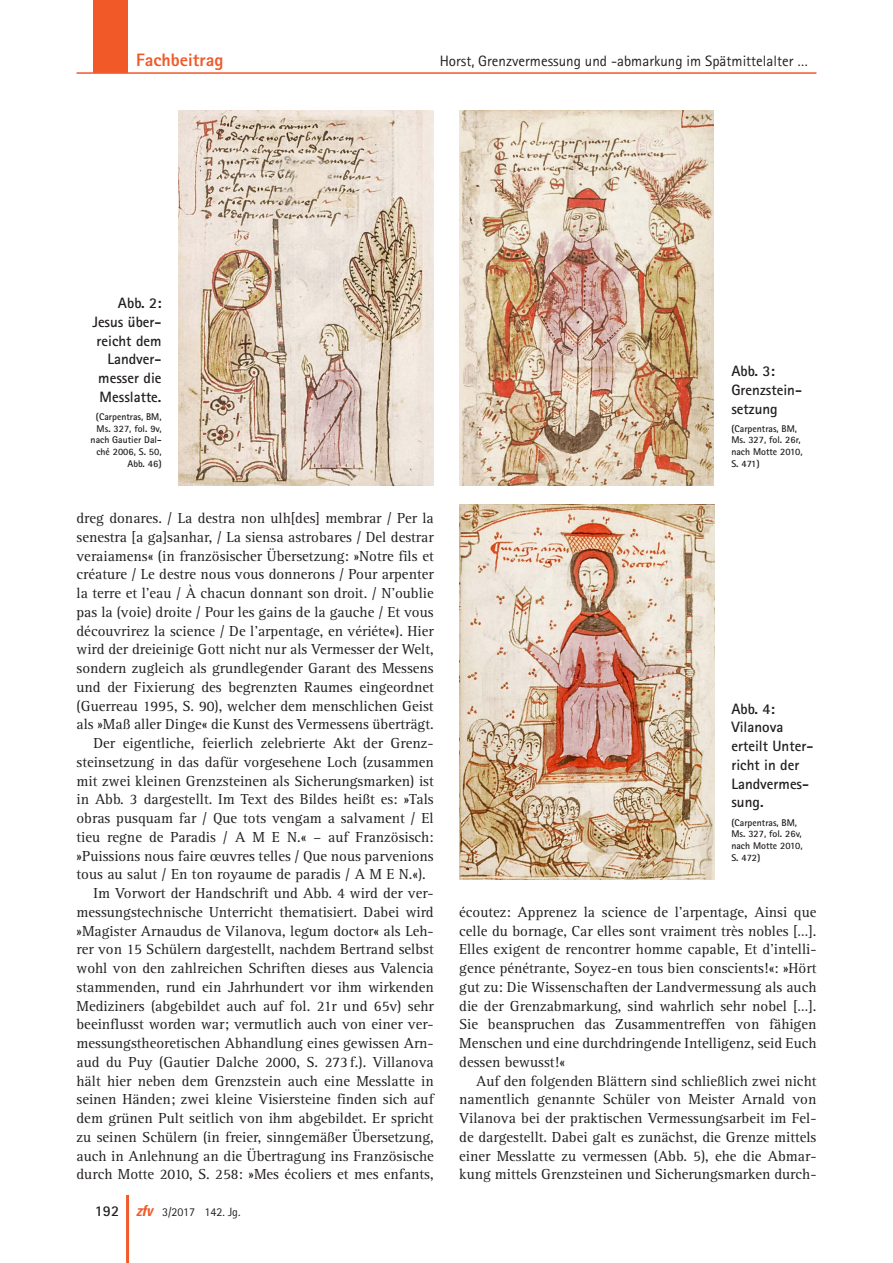
<style>
.page{position:relative;width:893px;height:1263px;background:#fff}
.page>*{position:absolute;margin:0;border:0;box-sizing:border-box;transform-origin:0 0}
.t1{font:800 18px "Rotis Sans Serif";color:#f15929}
._01_normal{font:15px/18.8px "Rotis Serif";color:#231f20;text-align:justify}
._05_abb{font:700 15px/18.8px "Rotis Sans Serif";color:#231f20}
.t2{font:15px "Rotis Sans Serif";color:#231f20}
.t3{font:12px "Rotis Sans Serif";color:#231f20}
._05_abb_copyright{font:700 9.75px/11.7px "Rotis Sans Serif";color:#231f20}
.s1{font-weight:700;font-size:15px}
.s2{font-family:"Univers";font-weight:700;font-style:italic;font-stretch:condensed;font-size:15px;color:#f15929}
</style>
<div class="page">
<div style="left:94px;top:0;width:34px;height:72px;background:#f15929"></div>
<hr style="left:77px;top:72px;width:739px;height:2px;background:#f15929">
<hr style="left:126px;top:1195px;width:3px;height:68px;background:#f15929">
<img style="left:459px;top:504px;width:255px;height:375px">
<img style="left:179px;top:111px;width:255px;height:375px">
<img style="left:459px;top:111px;width:255px;height:375px">
<p class="t1" style="left:136px;top:48px;width:89px">Fachbeitrag</p>
<p class="t2" style="left:440px;top:52px;width:370px">Horst, Grenzvermessung und -abmarkung im Spätmittelalter …</p>
<p class="_05_abb" style="left:118px;top:293px;width:45px">Abb. 2:</p>
<p class="_05_abb" style="left:92px;top:312px;width:71px;text-align:right">Jesus über&shy;reicht dem<br>Landver&shy;messer die<br>Messlatte.</p>
<p class="_05_abb_copyright" style="left:91px;top:411px;width:72px;text-align:right">(Carpentras, BM,<br>Ms. 327, fol. 9v, nach Gautier Dal&shy;ché 2006, S. 50,<br>Abb. 46)</p>
<p class="_01_normal" style="left:77px;top:509px;width:359px">dreg donares. / La destra non ulh[des] membrar / Per la senestra [a ga]sanhar, / La siensa astrobares / Del destrar veraiamens« (in französischer Übersetzung: »Notre fils et créature / Le destre nous vous donnerons / Pour arpenter la terre et l’eau / À chacun donnant son droit. / N’oublie pas la (voie) droite / Pour les gains de la gauche / Et vous découvrirez la science / De l’arpentage, en vériéte«). Hier wird der dreieinige Gott nicht nur als Vermesser der Welt, sondern zugleich als grundlegender Garant des Messens und der Fixierung des begrenzten Raumes eingeordnet (Guerreau 1995, S. 90), welcher dem menschlichen Geist als »Maß aller Dinge« die Kunst des Vermessens überträgt.</p>
<p class="_01_normal" style="left:77px;top:734px;width:359px;text-indent:17px">Der eigentliche, feierlich zelebrierte Akt der Grenz&shy;steinsetzung in das dafür vorgesehene Loch (zusammen mit zwei kleinen Grenzsteinen als Sicherungsmarken) ist in Abb. 3 dargestellt. Im Text des Bildes heißt es: »Tals obras pusquam far / Que tots vengam a salvament / El tieu regne de Paradis / A M E N.« – auf Französisch: »Puissions nous faire œuvres telles / Que nous parvenions tous au salut / En ton royaume de paradis / A M E N.«).</p>
<p class="_01_normal" style="left:77px;top:884px;width:359px;text-indent:17px">Im Vorwort der Handschrift und Abb. 4 wird der ver&shy;messungstechnische Unterricht thematisiert. Dabei wird »Magister Arnaudus de Vilanova, legum doctor« als Leh&shy;rer von 15 Schülern dargestellt, nachdem Bertrand selbst wohl von den zahlreichen Schriften dieses aus Valencia stammenden, rund ein Jahrhundert vor ihm wirkenden Mediziners (abgebildet auch auf fol. 21r und 65v) sehr beeinflusst worden war; vermutlich auch von einer ver&shy;messungstheoretischen Abhandlung eines gewissen Arn&shy;aud du Puy (Gautier Dalche 2000, S. 273f.). Villanova hält hier neben dem Grenzstein auch eine Messlatte in seinen Händen; zwei kleine Visiersteine finden sich auf dem grünen Pult seitlich von ihm abgebildet. Er spricht zu seinen Schülern (in freier, sinngemäßer Übersetzung, auch in Anlehnung an die Übertragung ins Französische durch Motte 2010, S. 258: »Mes écoliers et mes enfants,</p>
<p class="t3" style="left:95px;top:1205px;width:147px"><span class="s1">192</span> <span class="s2">zfv</span> 3/2017 142. Jg.</p>
<p class="_05_abb" style="left:731px;top:361px;width:45px">Abb. 3:</p>
<p class="_05_abb" style="left:731px;top:380px;width:72px">Grenzstein&shy;setzung</p>
<p class="_05_abb_copyright" style="left:731px;top:422px;width:73px">(Carpentras, BM,<br>Ms. 327, fol. 26r, nach Motte 2010,<br>S. 471)</p>
<p class="_05_abb" style="left:731px;top:699px;width:45px">Abb. 4:</p>
<p class="_05_abb" style="left:731px;top:718px;width:83px">Vilanova erteilt Unter&shy;richt in der<br>Landvermes&shy;sung.</p>
<p class="_05_abb_copyright" style="left:731px;top:816px;width:73px">(Carpentras, BM,<br>Ms. 327, fol. 26v, nach Motte 2010,<br>S. 472)</p>
<p class="_01_normal" style="left:459px;top:903px;width:359px">écoutez: Apprenez la science de l’arpentage, Ainsi que celle du bornage, Car elles sont vraiment très nobles […].<br>Elles exigent de rencontrer homme capable, Et d’intelli&shy;gence pénétrante, Soyez-en tous bien conscients!«: »Hört gut zu: Die Wissenschaften der Landvermessung als auch die der Grenzabmarkung, sind wahrlich sehr nobel […].<br>Sie beanspruchen das Zusammentreffen von fähigen Menschen und eine durchdringende Intelligenz, seid Euch dessen bewusst!«</p>
<p class="_01_normal" style="left:459px;top:1072px;width:359px;text-indent:17px">Auf den folgenden Blättern sind schließlich zwei nicht namentlich genannte Schüler von Meister Arnald von Vilanova bei der praktischen Vermessungsarbeit im Fel&shy;de dargestellt. Dabei galt es zunächst, die Grenze mittels einer Messlatte zu vermessen (Abb. 5), ehe die Abmar&shy;kung mittels Grenzsteinen und Sicherungsmarken durch-</p>
</div>
